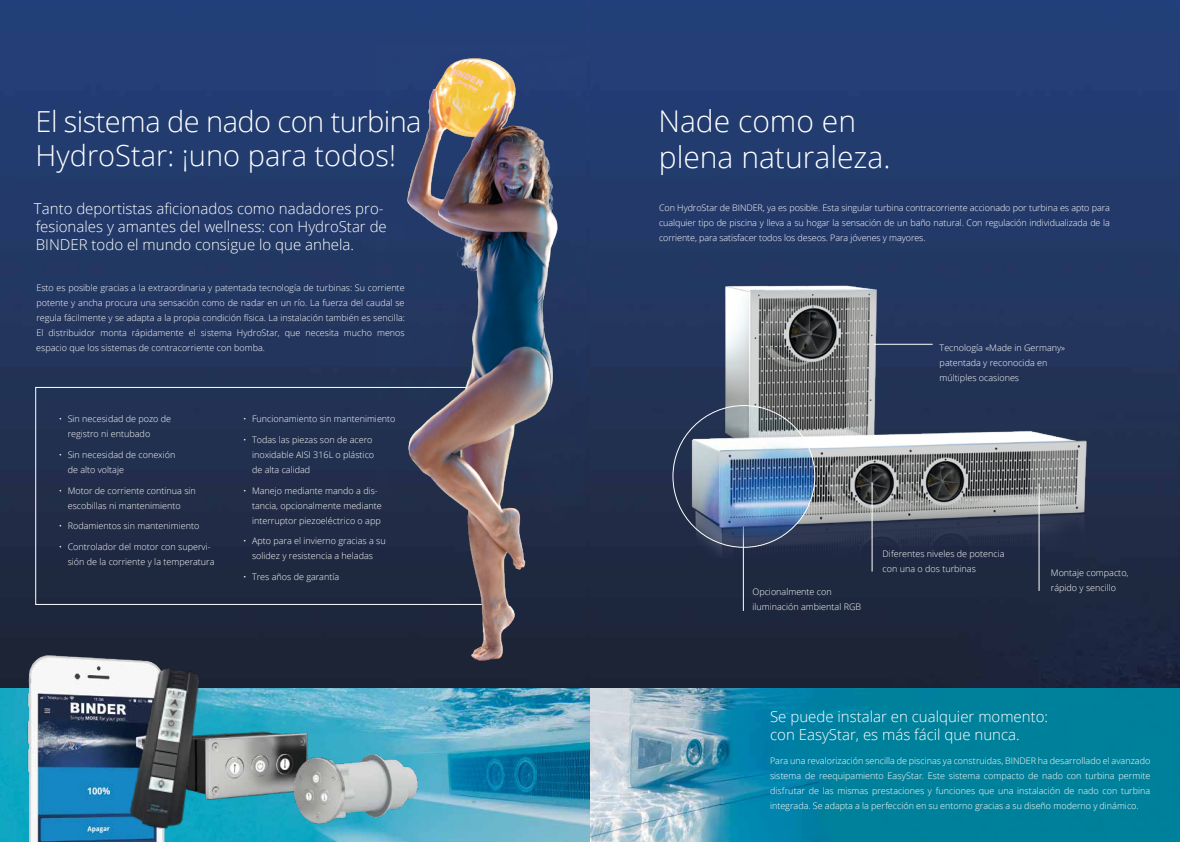
<style>
.page{position:relative;width:1180px;height:842px;background:#fff}
.page>*{position:absolute;margin:0;border:0;box-sizing:border-box;transform-origin:0 0}
.t1{font:300 30px/36px "Open Sans";color:#fff}
.t2{font:300 29px/34.8px "Open Sans";letter-spacing:-.02em;color:#fff}
.t3{font:300 15px/18px "Open Sans";color:#fff}
.t4{font:300 9px/15px "Open Sans";color:#fff}
</style>
<div class="page">
<img style="left:0;top:0;width:1179px;height:689px">
<img style="left:377px;top:44px;width:213px;height:644px">
<img style="left:309px;top:689px;width:870px;height:153px">
<img style="left:0;top:540px;width:177px;height:302px">
<img style="left:215px;top:674px;width:94px;height:168px">
<img style="left:288px;top:709px;width:163px;height:133px">
<img style="left:60px;top:622px;width:155px;height:220px">
<img style="left:663px;top:257px;width:448px;height:301px">
<hr style="left:743px;top:500px;width:1px;height:111px;background:#fff">
<hr style="left:873px;top:344px;width:59px;height:1px;background:#fff">
<hr style="left:871px;top:483px;width:1px;height:88px;background:#fff">
<hr style="left:1038px;top:483px;width:1px;height:108px;background:#fff">
<img style="left:673px;top:406px;width:141px;height:141px;border-radius:71px">
<h2 class="t2" style="left:36px;top:103px;width:387px">El sistema de nado con turbina<br>HydroStar: ¡uno para todos!</h2>
<h3 class="t3" style="left:34px;top:199px;width:354px">Tanto deportistas aficionados como nadadores pro&shy;fesionales y amantes del wellness: con HydroStar de<br>BINDER todo el mundo consigue lo que anhela.</h3>
<p class="t4" style="left:36px;top:280px;width:370px;text-align:justify">Esto es posible gracias a la extraordinaria y patentada tecnología de turbinas: Su corriente potente y ancha procura una sensación como de nadar en un río. La fuerza del caudal se regula fácilmente y se adapta a la propia condición física. La instalación también es sencilla:<br>El distribuidor monta rápidamente el sistema HydroStar, que necesita mucho menos espacio que los sistemas de contracorriente con bomba.</p>
<p class="t4" style="left:68px;top:411px;width:105px;text-indent:-9px">• Sin necesidad de pozo de registro ni entubado</p>
<p class="t4" style="left:68px;top:447px;width:109px;text-indent:-9px">• Sin necesidad de conexión de alto voltaje</p>
<p class="t4" style="left:68px;top:482px;width:130px;text-indent:-9px">• Motor de corriente continua sin escobillas ni mantenimiento</p>
<p class="t4" style="left:59px;top:518px;width:142px">• Rodamientos sin mantenimiento</p>
<p class="t4" style="left:68px;top:539px;width:148px;text-indent:-9px">• Controlador del motor con supervi&shy;sión de la corriente y la temperatura</p>
<p class="t4" style="left:243px;top:411px;width:154px">• Funcionamiento sin mantenimiento</p>
<p class="t4" style="left:252px;top:432px;width:124px;text-indent:-9px">• Todas las piezas son de acero inoxidable AISI 316L o plástico de alta calidad</p>
<p class="t4" style="left:252px;top:482px;width:131px;text-indent:-9px">• Manejo mediante mando a dis&shy;tancia, opcionalmente mediante interruptor piezoeléctrico o app</p>
<p class="t4" style="left:243px;top:533px;width:144px;text-align:center">• Apto para el invierno gracias a su solidez y resistencia a heladas</p>
<p class="t4" style="left:243px;top:569px;width:98px">• Tres años de garantía</p>
<h1 class="t1" style="left:658px;top:103px;width:233px">Nade como en plena naturaleza.</h1>
<p class="t4" style="left:659px;top:200px;width:452px;text-align:justify">Con HydroStar de BINDER, ya es posible. Esta singular turbina contracorriente accionado por turbina es apto para cualquier tipo de piscina y lleva a su hogar la sensación de un baño natural. Con regulación individualizada de la corriente, para satisfacer todos los deseos. Para jóvenes y mayores.</p>
<p class="t4" style="left:939px;top:340px;width:127px">Tecnología «Made in Germany» patentada y reconocida en múltiples ocasiones</p>
<p class="t4" style="left:752px;top:584px;width:110px">Opcionalmente con iluminación ambiental RGB</p>
<p class="t4" style="left:882px;top:545px;width:123px">Diferentes niveles de potencia con una o dos turbinas</p>
<p class="t4" style="left:1050px;top:565px;width:79px">Montaje compacto, rápido y sencillo</p>
<h3 class="t3" style="left:770px;top:707px;width:279px">Se puede instalar en cualquier momento: con EasyStar, es más fácil que nunca.</h3>
<p class="t4" style="left:770px;top:752px;width:382px;text-align:justify">Para una revalorización sencilla de piscinas ya construidas, BINDER ha desarrollado el avanzado sistema de reequipamiento EasyStar. Este sistema compacto de nado con turbina permite disfrutar de las mismas prestaciones y funciones que una instalación de nado con turbina integrada. Se adapta a la perfección en su entorno gracias a su diseño moderno y dinámico.</p>
</div>
